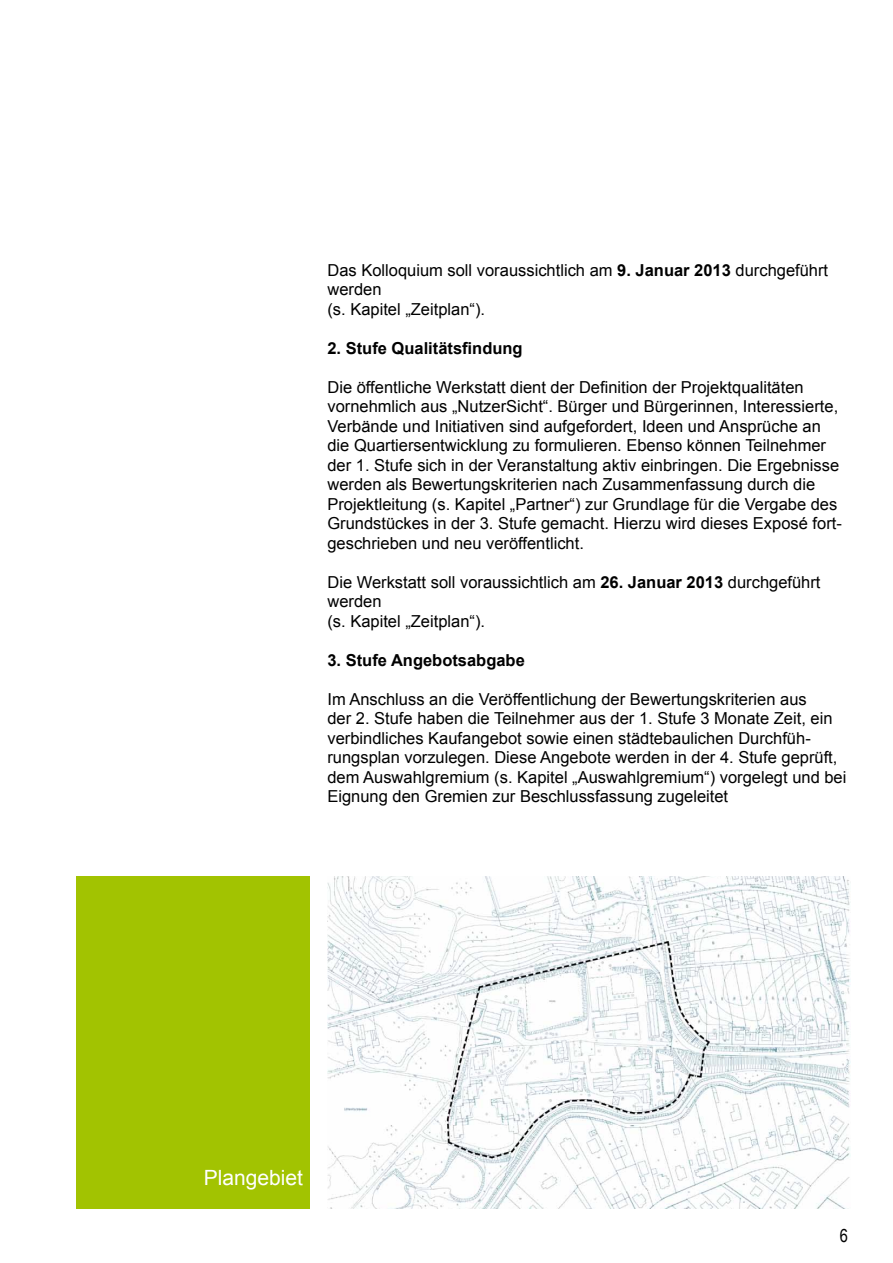
<style>
.page{position:relative;width:893px;height:1263px;background:#fff}
.page>*{position:absolute;margin:0;border:0;box-sizing:border-box;transform-origin:0 0}
.t1{font:21px "Arial";color:#fff}
.t2{font:18px "Arial Narrow";color:#000}
.t3{font:16.5px/19.5px "Arial";color:#000}
.t4{font:700 16.5px "Arial";color:#000}
.s1{font-weight:700}
</style>
<div class="page">
<div style="left:76px;top:876px;width:234px;height:333px;background:#a2c301"></div>
<img style="left:327px;top:876px;width:523px;height:333px">
<p class="t3" style="left:327px;top:260px;width:502px">Das Kolloquium soll voraussichtlich am <span class="s1">9. Januar 2013</span> durchgeführt werden<br>(s. Kapitel „Zeitplan“).</p>
<p class="t4" style="left:327px;top:337px;width:197px">2. Stufe Qualitätsfindung</p>
<p class="t3" style="left:327px;top:377px;width:516px">Die öffentliche Werkstatt dient der Definition der Projektqualitäten vornehmlich aus „NutzerSicht“. Bürger und Bürgerinnen, Interessierte, Verbände und Initiativen sind aufgefordert, Ideen und Ansprüche an die Quartiersentwicklung zu formulieren. Ebenso können Teilnehmer der 1. Stufe sich in der Veranstaltung aktiv einbringen. Die Ergebnisse werden als Bewertungskriterien nach Zusammenfassung durch die Projektleitung (s. Kapitel „Partner“) zur Grundlage für die Vergabe des Grundstückes in der 3. Stufe gemacht. Hierzu wird dieses Exposé fort&shy;geschrieben und neu veröffentlicht.</p>
<p class="t3" style="left:327px;top:572px;width:495px">Die Werkstatt soll voraussichtlich am <span class="s1">26. Januar 2013</span> durchgeführt werden<br>(s. Kapitel „Zeitplan“).</p>
<p class="t4" style="left:327px;top:649px;width:199px">3. Stufe Angebotsabgabe</p>
<p class="t3" style="left:327px;top:689px;width:520px">Im Anschluss an die Veröffentlichung der Bewertungskriterien aus<br>der 2. Stufe haben die Teilnehmer aus der 1. Stufe 3 Monate Zeit, ein verbindliches Kaufangebot sowie einen städtebaulichen Durchfüh&shy;rungsplan vorzulegen. Diese Angebote werden in der 4. Stufe geprüft, dem Auswahlgremium (s. Kapitel „Auswahlgremium“) vorgelegt und bei Eignung den Gremien zur Beschlussfassung zugeleitet</p>
<p class="t1" style="left:204px;top:1164px;width:101px">Plangebiet</p>
<p class="t2" style="left:840px;top:1222px;width:10px">6</p>
</div>
